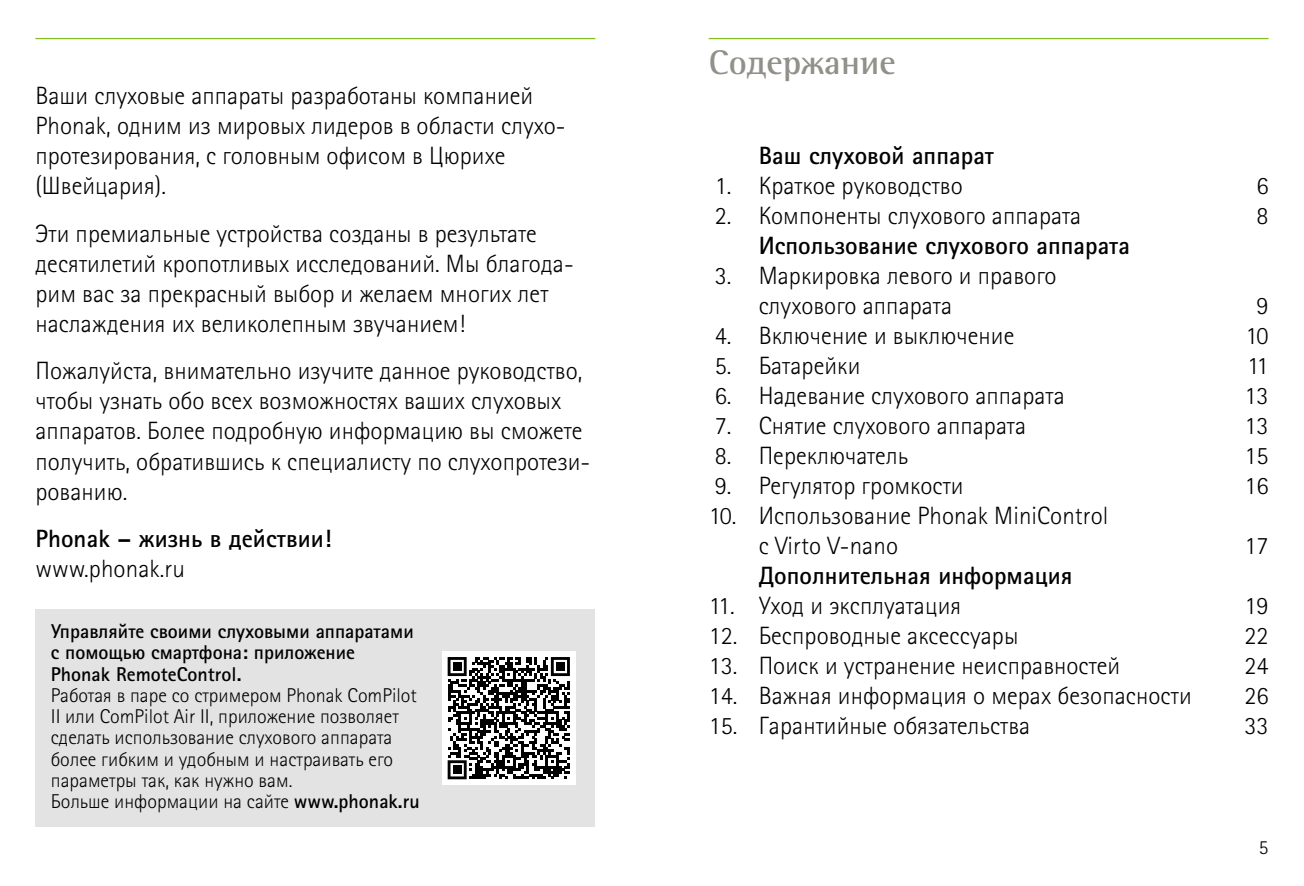
<style>
.page{position:relative;width:1304px;height:886px;background:#fff}
.page>*{position:absolute;margin:0;border:0;box-sizing:border-box;transform-origin:0 0}
.t1{font:700 35px "Rotis Semi Serif Pro Cyr";color:#919189}
.t2{font:300 25px/30px "Rotis Sans Serif Pro Cyr";letter-spacing:.005em;color:#000}
.t3{font:700 25px "Rotis Sans Serif Pro Cyr";letter-spacing:.005em;color:#000}
.t4{font:300 20px/21.2px "Rotis Sans Serif Pro Cyr";color:#000}
.t5{font:700 20px/21.2px "Rotis Sans Serif Pro Cyr";color:#000}
.s1{font-weight:700}
</style>
<div class="page">
<hr style="left:709px;top:38px;width:560px;height:1px;background:#85bc21">
<hr style="left:35px;top:38px;width:560px;height:1px;background:#85bc21">
<div style="left:35px;top:609px;width:560px;height:218px;background:#e3e3e3"></div>
<div style="left:442px;top:651px;width:133px;height:134px;background:#fff"></div>
<svg style="left:448px;top:657px;width:122px;height:122px"></svg>
<div style="left:453px;top:662px;width:8px;height:8px;background:#000"></div>
<div style="left:556px;top:662px;width:8px;height:8px;background:#000"></div>
<div style="left:453px;top:766px;width:8px;height:8px;background:#000"></div>
<p class="t2" style="left:35px;top:81px;width:532px">Ваши слуховые аппараты разработаны компанией Phonak, одним из мировых лидеров в области слухо&shy;протезирования, с головным офисом в Цюрихе (Швейцария).</p>
<p class="t2" style="left:35px;top:219px;width:540px">Эти премиальные устройства созданы в результате десятилетий кропотливых исследований. Мы благода&shy;рим вас за прекрасный выбор и желаем многих лет наслаждения их великолепным звучанием!</p>
<p class="t2" style="left:35px;top:356px;width:556px">Пожалуйста, внимательно изучите данное руководство, чтобы узнать обо всех возможностях ваших слуховых аппаратов. Более подробную информацию вы сможете получить, обратившись к специалисту по слухопротези&shy;рованию.</p>
<p class="t3" style="left:35px;top:523px;width:297px">Phonak – жизнь в действии!</p>
<p class="t2" style="left:35px;top:554px;width:151px">www.phonak.ru</p>
<p class="t5" style="left:51px;top:620px;width:364px">Управляйте своими слуховыми аппаратами с помощью смартфона: приложение<br>Phonak RemoteControl.</p>
<p class="t4" style="left:51px;top:685px;width:370px">Работая в паре со стримером Phonak ComPilot II или ComPilot Air II, приложение позволяет сделать использование слухового аппарата более гибким и удобным и настраивать его параметры так, как нужно вам.<br>Больше информации на сайте <span class="s1">www.phonak.ru</span></p>
<h1 class="t1" style="left:709px;top:41px;width:188px">Содержание</h1>
<p class="t3" style="left:759px;top:140px;width:237px">Ваш слуховой аппарат</p>
<p class="t2" style="left:715px;top:171px;width:249px">1. Краткое руководство</p>
<p class="t2" style="left:715px;top:201px;width:368px">2. Компоненты слухового аппарата</p>
<p class="t3" style="left:759px;top:230px;width:373px">Использование слухового аппарата</p>
<p class="t2" style="left:759px;top:261px;width:299px;text-indent:-44px">3. Маркировка левого и правого слухового аппарата</p>
<p class="t2" style="left:715px;top:321px;width:301px">4. Включение и выключение</p>
<p class="t2" style="left:715px;top:351px;width:147px">5. Батарейки</p>
<p class="t2" style="left:715px;top:381px;width:352px">6. Надевание слухового аппарата</p>
<p class="t2" style="left:715px;top:411px;width:313px">7. Снятие слухового аппарата</p>
<p class="t2" style="left:715px;top:441px;width:195px">8. Переключатель</p>
<p class="t2" style="left:715px;top:471px;width:250px">9. Регулятор громкости</p>
<p class="t2" style="left:759px;top:501px;width:351px;text-indent:-50px">10. Использование Phonak MiniControl с Virto V-nano</p>
<p class="t3" style="left:759px;top:560px;width:315px">Дополнительная информация</p>
<p class="t2" style="left:709px;top:591px;width:254px">11. Уход и эксплуатация</p>
<p class="t2" style="left:709px;top:621px;width:311px">12. Беспроводные аксессуары</p>
<p class="t2" style="left:709px;top:651px;width:413px">13. Поиск и устранение неисправностей</p>
<p class="t2" style="left:709px;top:681px;width:485px">14. Важная информация о мерах безопасности</p>
<p class="t2" style="left:709px;top:711px;width:323px">15. Гарантийные обязательства</p>
<p class="t2" style="left:1256px;top:171px;width:14px">6<br>8</p>
<p class="t2" style="left:1244px;top:291px;width:26px;text-align:center">9<br>10<br>11<br>13<br>13<br>15<br>16</p>
<p class="t2" style="left:1244px;top:531px;width:26px">17</p>
<p class="t2" style="left:1244px;top:591px;width:26px;text-align:justify">19<br>22<br>24<br>26<br>33</p>
<p class="t4" style="left:1259px;top:837px;width:11px">5</p>
</div>
